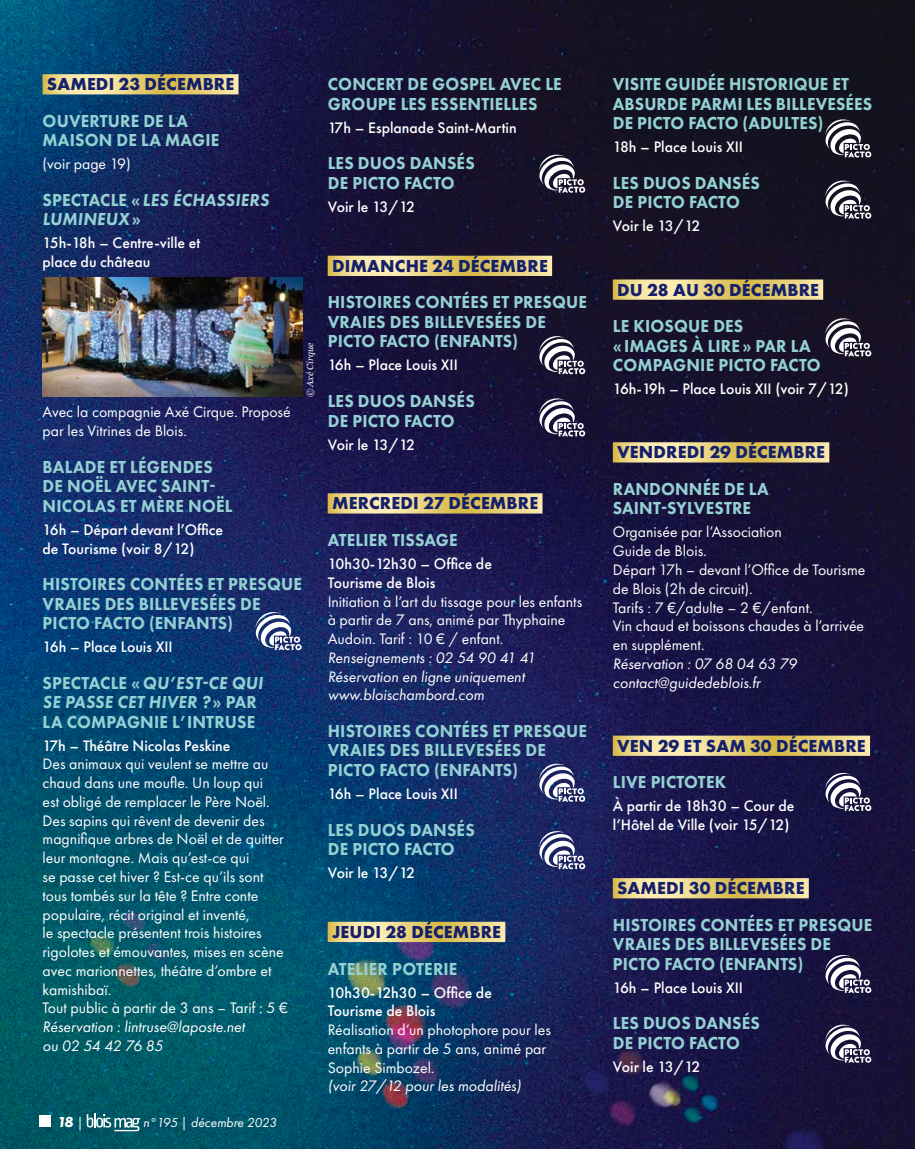
<style>
.page{position:relative;width:915px;height:1149px;background:#fff}
.page>*{position:absolute;margin:0;border:0;box-sizing:border-box;transform-origin:0 0}
.t1{font:800 18px/19.5px "Futura PT";letter-spacing:.01em;color:#94d1d3;scale:.95 1}
.t2{font:700 18px "Futura PT";letter-spacing:.01em;color:#14206b}
.t3{font:italic 800 18px/19.5px "Futura PT";letter-spacing:.01em;color:#94d1d3;scale:.95 1}
.t4{font:15.75px/18.8px "Futura PT";color:#fff}
.t5{font:500 15.75px/18.8px "Futura PT";color:#fff}
.t6{font:italic 15.75px/18.8px "Futura PT";color:#fff}
.t7{font:italic 700 15px "Futura PT";color:#fff}
.t8{font:italic 13.5px "Futura PT";color:#fff}
.t9{font:italic 9px "Georgia";color:#fff}
.s1{font-style:normal}
.s2{font-style:italic}
.s3{font-weight:400;font-size:13.5px}
</style>
<div class="page">
<img style="left:0;top:0;width:914px;height:1148px">
<svg style="left:43px;top:74px;width:195px;height:20px;background:#e9d383"></svg>
<img style="left:43px;top:277px;width:259px;height:120px">
<svg style="left:327px;top:255px;width:225px;height:21px;background:#e3cd80"></svg>
<svg style="left:327px;top:493px;width:215px;height:20px;background:#e7d182"></svg>
<svg style="left:327px;top:921px;width:178px;height:20px;background:#e1ce82"></svg>
<svg style="left:612px;top:279px;width:210px;height:20px;background:#e5cf80"></svg>
<svg style="left:612px;top:442px;width:217px;height:20px;background:#e7d181"></svg>
<svg style="left:612px;top:735px;width:257px;height:20px;background:#e4ce81"></svg>
<svg style="left:612px;top:877px;width:196px;height:21px;background:#dfc97f"></svg>
<div style="left:39px;top:1114px;width:12px;height:12px;background:#fff"></div>
<svg style="left:87px;top:1112px;width:53px;height:18px"></svg>
<svg style="left:538px;top:397px;width:47px;height:39px"></svg>
<svg style="left:538px;top:762px;width:47px;height:39px"></svg>
<svg style="left:538px;top:335px;width:47px;height:39px"></svg>
<svg style="left:538px;top:154px;width:47px;height:39px"></svg>
<svg style="left:255px;top:611px;width:46px;height:39px"></svg>
<svg style="left:824px;top:119px;width:47px;height:38px"></svg>
<svg style="left:824px;top:180px;width:47px;height:38px"></svg>
<svg style="left:824px;top:317px;width:47px;height:39px"></svg>
<svg style="left:824px;top:953px;width:47px;height:39px"></svg>
<svg style="left:824px;top:772px;width:47px;height:38px"></svg>
<svg style="left:824px;top:1023px;width:47px;height:39px"></svg>
<svg style="left:538px;top:830px;width:47px;height:38px"></svg>
<p class="t2" style="left:47px;top:73px;width:189px">SAMEDI 23 DÉCEMBRE</p>
<p class="t1" style="left:43px;top:111px;width:187px">OUVERTURE DE LA<br>MAISON DE LA MAGIE</p>
<p class="t4" style="left:43px;top:155px;width:90px">(voir page 19)</p>
<p class="t3" style="left:43px;top:190px;width:240px"><span class="s1">SPECTACLE «</span>LES ÉCHASSIERS<br>LUMINEUX<span class="s1">»</span></p>
<p class="t5" style="left:43px;top:234px;width:159px">15h-18h – Centre-ville et place du château</p>
<p class="t9" style="left:303px;top:397px;width:56px;rotate:-90deg">© Axé Cirque</p>
<p class="t4" style="left:43px;top:402px;width:249px">Avec la compagnie Axé Cirque. Proposé par les Vitrines de Blois.</p>
<p class="t1" style="left:43px;top:456px;width:201px">BALADE ET LÉGENDES<br>DE NOËL AVEC SAINT-<br>NICOLAS ET MÈRE NOËL</p>
<p class="t5" style="left:43px;top:520px;width:182px">16h – Départ devant l’Office de Tourisme (voir 8/12)</p>
<p class="t1" style="left:43px;top:574px;width:274px">HISTOIRES CONTÉES ET PRESQUE<br>VRAIES DES BILLEVESÉES DE<br>PICTO FACTO (ENFANTS)</p>
<p class="t5" style="left:43px;top:637px;width:132px">16h – Place Louis XII</p>
<p class="t1" style="left:43px;top:672px;width:233px">SPECTACLE «<span class="s2">QU’EST-CE QUI<br>SE PASSE CET HIVER ?</span>» PAR<br>LA COMPAGNIE L’INTRUSE</p>
<p class="t5" style="left:43px;top:735px;width:189px">17h – Théâtre Nicolas Peskine</p>
<p class="t4" style="left:43px;top:754px;width:247px">Des animaux qui veulent se mettre au chaud dans une moufle. Un loup qui<br>est obligé de remplacer le Père Noël.<br>Des sapins qui rêvent de devenir des magnifique arbres de Noël et de quitter leur montagne. Mais qu’est-ce qui<br>se passe cet hiver ? Est-ce qu’ils sont tous tombés sur la tête ? Entre conte populaire, récit original et inventé,<br>le spectacle présentent trois histoires rigolotes et émouvantes, mises en scène avec marionnettes, théâtre d’ombre et kamishibaï.<br>Tout public à partir de 3 ans – Tarif : 5 €</p>
<p class="t6" style="left:43px;top:1017px;width:204px">Réservation : lintruse@laposte.net ou 02 54 42 76 85</p>
<p class="t7" style="left:57px;top:1112px;width:28px">18 <span class="s3">|</span></p>
<p class="t8" style="left:143px;top:1114px;width:135px">n°195 | décembre 2023</p>
<p class="t1" style="left:327px;top:74px;width:248px">CONCERT DE GOSPEL AVEC LE<br>GROUPE LES ESSENTIELLES</p>
<p class="t5" style="left:327px;top:118px;width:190px">17h – Esplanade Saint-Martin</p>
<p class="t1" style="left:327px;top:153px;width:156px">LES DUOS DANSÉS<br>DE PICTO FACTO</p>
<p class="t5" style="left:327px;top:197px;width:89px">Voir le 13/12</p>
<p class="t2" style="left:332px;top:254px;width:217px">DIMANCHE 24 DÉCEMBRE</p>
<p class="t1" style="left:327px;top:292px;width:274px">HISTOIRES CONTÉES ET PRESQUE<br>VRAIES DES BILLEVESÉES DE<br>PICTO FACTO (ENFANTS)</p>
<p class="t5" style="left:327px;top:356px;width:132px">16h – Place Louis XII</p>
<p class="t1" style="left:327px;top:391px;width:156px">LES DUOS DANSÉS<br>DE PICTO FACTO</p>
<p class="t5" style="left:327px;top:435px;width:89px">Voir le 13/12</p>
<p class="t2" style="left:332px;top:491px;width:208px">MERCREDI 27 DÉCEMBRE</p>
<p class="t1" style="left:327px;top:530px;width:138px">ATELIER TISSAGE</p>
<p class="t5" style="left:327px;top:554px;width:166px">10h30-12h30 – Office de<br>Tourisme de Blois</p>
<p class="t4" style="left:327px;top:591px;width:256px">Initiation à l’art du tissage pour les enfants à partir de 7 ans, animé par Thyphaine<br>Audoin. Tarif : 10 € / enfant.</p>
<p class="t6" style="left:327px;top:648px;width:209px">Renseignements : 02 54 90 41 41<br>Réservation en ligne uniquement www.bloischambord.com</p>
<p class="t1" style="left:327px;top:720px;width:274px">HISTOIRES CONTÉES ET PRESQUE<br>VRAIES DES BILLEVESÉES DE<br>PICTO FACTO (ENFANTS)</p>
<p class="t5" style="left:327px;top:784px;width:132px">16h – Place Louis XII</p>
<p class="t1" style="left:327px;top:819px;width:156px">LES DUOS DANSÉS<br>DE PICTO FACTO</p>
<p class="t5" style="left:327px;top:863px;width:89px">Voir le 13/12</p>
<p class="t2" style="left:332px;top:920px;width:170px">JEUDI 28 DÉCEMBRE</p>
<p class="t1" style="left:327px;top:958px;width:138px">ATELIER POTERIE</p>
<p class="t5" style="left:327px;top:982px;width:166px">10h30-12h30 – Office de<br>Tourisme de Blois</p>
<p class="t4" style="left:327px;top:1019px;width:225px">Réalisation d’un photophore pour les enfants à partir de 5 ans, animé par<br>Sophie Simbozel.</p>
<p class="t6" style="left:327px;top:1076px;width:195px">(voir 27/12 pour les modalités)</p>
<p class="t1" style="left:612px;top:74px;width:274px">VISITE GUIDÉE HISTORIQUE ET<br>ABSURDE PARMI LES BILLEVESÉES<br>DE PICTO FACTO (ADULTES)</p>
<p class="t5" style="left:612px;top:138px;width:132px">18h – Place Louis XII</p>
<p class="t1" style="left:612px;top:173px;width:156px">LES DUOS DANSÉS<br>DE PICTO FACTO</p>
<p class="t5" style="left:612px;top:217px;width:89px">Voir le 13/12</p>
<p class="t2" style="left:617px;top:278px;width:203px">DU 28 AU 30 DÉCEMBRE</p>
<p class="t1" style="left:612px;top:316px;width:220px">LE KIOSQUE DES «IMAGES À LIRE» PAR LA<br>COMPAGNIE PICTO FACTO</p>
<p class="t5" style="left:612px;top:379px;width:237px">16h-19h – Place Louis XII (voir 7/12)</p>
<p class="t2" style="left:617px;top:440px;width:209px">VENDREDI 29 DÉCEMBRE</p>
<p class="t1" style="left:612px;top:478px;width:165px">RANDONNÉE DE LA<br>SAINT-SYLVESTRE</p>
<p class="t4" style="left:612px;top:522px;width:254px">Organisée par l’Association<br>Guide de Blois.<br>Départ 17h – devant l’Office de Tourisme de Blois (2h de circuit).<br>Tarifs : 7 €/adulte – 2 €/enfant.<br>Vin chaud et boissons chaudes à l’arrivée en supplément.</p>
<p class="t6" style="left:612px;top:654px;width:186px">Réservation : 07 68 04 63 79 contact@guidedeblois.fr</p>
<p class="t2" style="left:617px;top:734px;width:250px">VEN 29 ET SAM 30 DÉCEMBRE</p>
<p class="t1" style="left:612px;top:772px;width:121px">LIVE PICTOTEK</p>
<p class="t5" style="left:612px;top:796px;width:183px">À partir de 18h30 – Cour de l’Hôtel de Ville (voir 15/12)</p>
<p class="t2" style="left:617px;top:876px;width:189px">SAMEDI 30 DÉCEMBRE</p>
<p class="t1" style="left:612px;top:914px;width:274px">HISTOIRES CONTÉES ET PRESQUE<br>VRAIES DES BILLEVESÉES DE<br>PICTO FACTO (ENFANTS)</p>
<p class="t5" style="left:612px;top:977px;width:132px">16h – Place Louis XII</p>
<p class="t1" style="left:612px;top:1013px;width:156px">LES DUOS DANSÉS<br>DE PICTO FACTO</p>
<p class="t5" style="left:612px;top:1056px;width:89px">Voir le 13/12</p>
</div>
